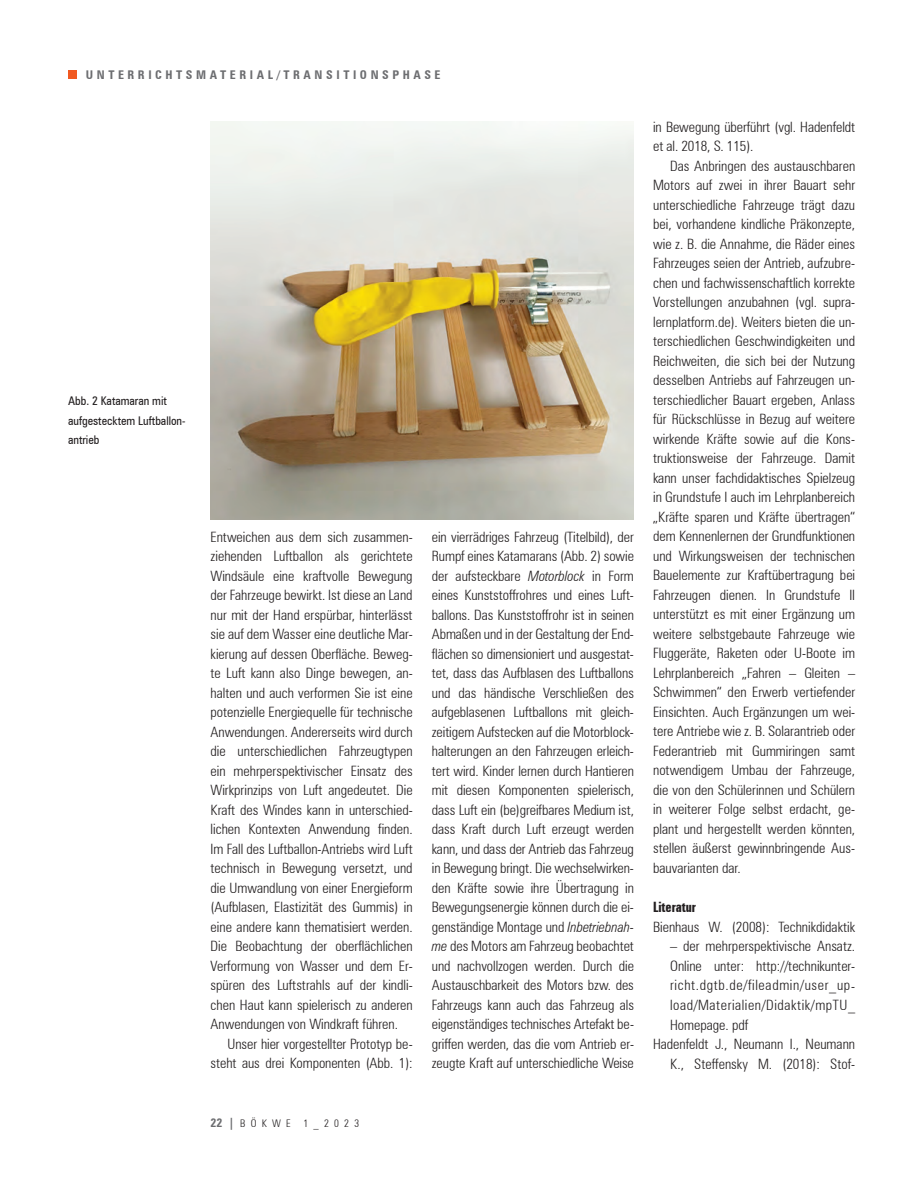
<style>
.page{position:relative;width:919px;height:1187px;background:#fff}
.page>*{position:absolute;margin:0;border:0;box-sizing:border-box;transform-origin:0 0}
.t1{font:300 condensed 14.25px/19.5px "Zurich BT";color:#231f20;text-align:justify}
.t2{font:700 extra-condensed 14.25px "Zurich BT";color:#231f20}
.Bildtext{font:condensed 12px/19.5px "Zurich BT";color:#231f20}
.Autor{font:700 condensed 12px "Zurich BT";letter-spacing:.3em;color:#6c6d70}
.t3{font:300 condensed 10.5px "Zurich BT";letter-spacing:.5em;color:#231f20}
.s1{font-weight:700;font-size:12px;color:#6c6d70}
.s2{font-style:italic}
</style>
<div class="page">
<div style="left:68px;top:70px;width:9px;height:9px;background:#f15921"></div>
<img style="left:210px;top:122px;width:424px;height:397px">
<p class="Autor" style="left:86px;top:68px;width:356px">UNTERRICHTSMATERIAL/TRANSITIONSPHASE</p>
<p class="Bildtext" style="left:68px;top:391px;width:119px">Abb. 2 Katamaran mit aufgestecktem Luftballon&shy;antrieb</p>
<p class="t1" style="left:210px;top:527px;width:203px">Entweichen aus dem sich zusammen&shy;ziehenden Luftballon als gerichtete Windsäule eine kraftvolle Bewegung der Fahrzeuge bewirkt. Ist diese an Land nur mit der Hand erspürbar, hinterlässt sie auf dem Wasser eine deutliche Mar&shy;kierung auf dessen Oberfläche. Beweg&shy;te Luft kann also Dinge bewegen, an&shy;halten und auch verformen Sie ist eine potenzielle Energiequelle für technische Anwendungen. Andererseits wird durch die unterschiedlichen Fahrzeugtypen ein mehrperspektivischer Einsatz des Wirkprinzips von Luft angedeutet. Die Kraft des Windes kann in unterschied&shy;lichen Kontexten Anwendung finden.<br>Im Fall des Luftballon-Antriebs wird Luft technisch in Bewegung versetzt, und die Umwandlung von einer Energieform (Aufblasen, Elastizität des Gummis) in eine andere kann thematisiert werden.<br>Die Beobachtung der oberflächlichen Verformung von Wasser und dem Er&shy;spüren des Luftstrahls auf der kindli&shy;chen Haut kann spielerisch zu anderen Anwendungen von Windkraft führen.</p>
<p class="t1" style="left:210px;top:1033px;width:203px;text-align:right">Unser hier vorgestellter Prototyp be&shy;steht aus drei Komponenten (Abb. 1):</p>
<p class="t3" style="left:210px;top:1116px;width:150px"><span class="s1">22 |</span> BÖKWE 1_2023</p>
<p class="t1" style="left:432px;top:526px;width:204px">ein vierrädriges Fahrzeug (Titelbild), der Rumpf eines Katamarans (Abb. 2) sowie der aufsteckbare <span class="s2">Motorblock</span> in Form eines Kunststoffrohres und eines Luft&shy;ballons. Das Kunststoffrohr ist in seinen Abmaßen und in der Gestaltung der End&shy;flächen so dimensioniert und ausgestat&shy;tet, dass das Aufblasen des Luftballons und das händische Verschließen des aufgeblasenen Luftballons mit gleich&shy;zeitigem Aufstecken auf die Motorblock&shy;halterungen an den Fahrzeugen erleich&shy;tert wird. Kinder lernen durch Hantieren mit diesen Komponenten spielerisch, dass Luft ein (be)greifbares Medium ist, dass Kraft durch Luft erzeugt werden kann, und dass der Antrieb das Fahrzeug in Bewegung bringt. Die wechselwirken&shy;den Kräfte sowie ihre Übertragung in Bewegungsenergie können durch die ei&shy;genständige Montage und <span class="s2">Inbetriebnah&shy;me</span> des Motors am Fahrzeug beobachtet und nachvollzogen werden. Durch die Austauschbarkeit des Motors bzw. des Fahrzeugs kann auch das Fahrzeug als eigenständiges technisches Artefakt be&shy;griffen werden, das die vom Antrieb er&shy;zeugte Kraft auf unterschiedliche Weise</p>
<p class="t1" style="left:653px;top:117px;width:203px">in Bewegung überführt (vgl. Hadenfeldt et al. 2018, S. 115).</p>
<p class="t1" style="left:653px;top:156px;width:203px;text-indent:17px">Das Anbringen des austauschbaren Motors auf zwei in ihrer Bauart sehr unterschiedliche Fahrzeuge trägt dazu bei, vorhandene kindliche Präkonzepte, wie z. B. die Annahme, die Räder eines Fahrzeuges seien der Antrieb, aufzubre&shy;chen und fachwissenschaftlich korrekte Vorstellungen anzubahnen (vgl. supra&shy;lernplatform.de). Weiters bieten die un&shy;terschiedlichen Geschwindigkeiten und Reichweiten, die sich bei der Nutzung desselben Antriebs auf Fahrzeugen un&shy;terschiedlicher Bauart ergeben, Anlass für Rückschlüsse in Bezug auf weitere wirkende Kräfte sowie auf die Kons&shy;truktionsweise der Fahrzeuge. Damit kann unser fachdidaktisches Spielzeug in Grundstufe I auch im Lehrplanbereich „Kräfte sparen und Kräfte übertragen“ dem Kennenlernen der Grundfunktionen und Wirkungsweisen der technischen Bauelemente zur Kraftübertragung bei Fahrzeugen dienen. In Grundstufe II unterstützt es mit einer Ergänzung um weitere selbstgebaute Fahrzeuge wie Fluggeräte, Raketen oder U-Boote im Lehrplanbereich „Fahren – Gleiten – Schwimmen“ den Erwerb vertiefender Einsichten. Auch Ergänzungen um wei&shy;tere Antriebe wie z. B. Solarantrieb oder Federantrieb mit Gummiringen samt notwendigem Umbau der Fahrzeuge, die von den Schülerinnen und Schülern in weiterer Folge selbst erdacht, ge&shy;plant und hergestellt werden könnten, stellen äußerst gewinnbringende Aus&shy;bauvarianten dar.</p>
<p class="t2" style="left:653px;top:898px;width:44px">Literatur</p>
<p class="t1" style="left:653px;top:916px;width:203px">Bienhaus W. (2008): Technikdidaktik</p>
<p class="t1" style="left:670px;top:935px;width:187px">– der mehrperspektivische Ansatz.<br>Online unter: http://technikunter&shy;richt.dgtb.de/fileadmin/user_up&shy;load/Materialien/Didaktik/mpTU_ Homepage. pdf</p>
<p class="t1" style="left:653px;top:1034px;width:203px;text-align:right">Hadenfeldt J., Neumann I., Neumann<br>K., Steffensky M. (2018): Stof-</p>
</div>
